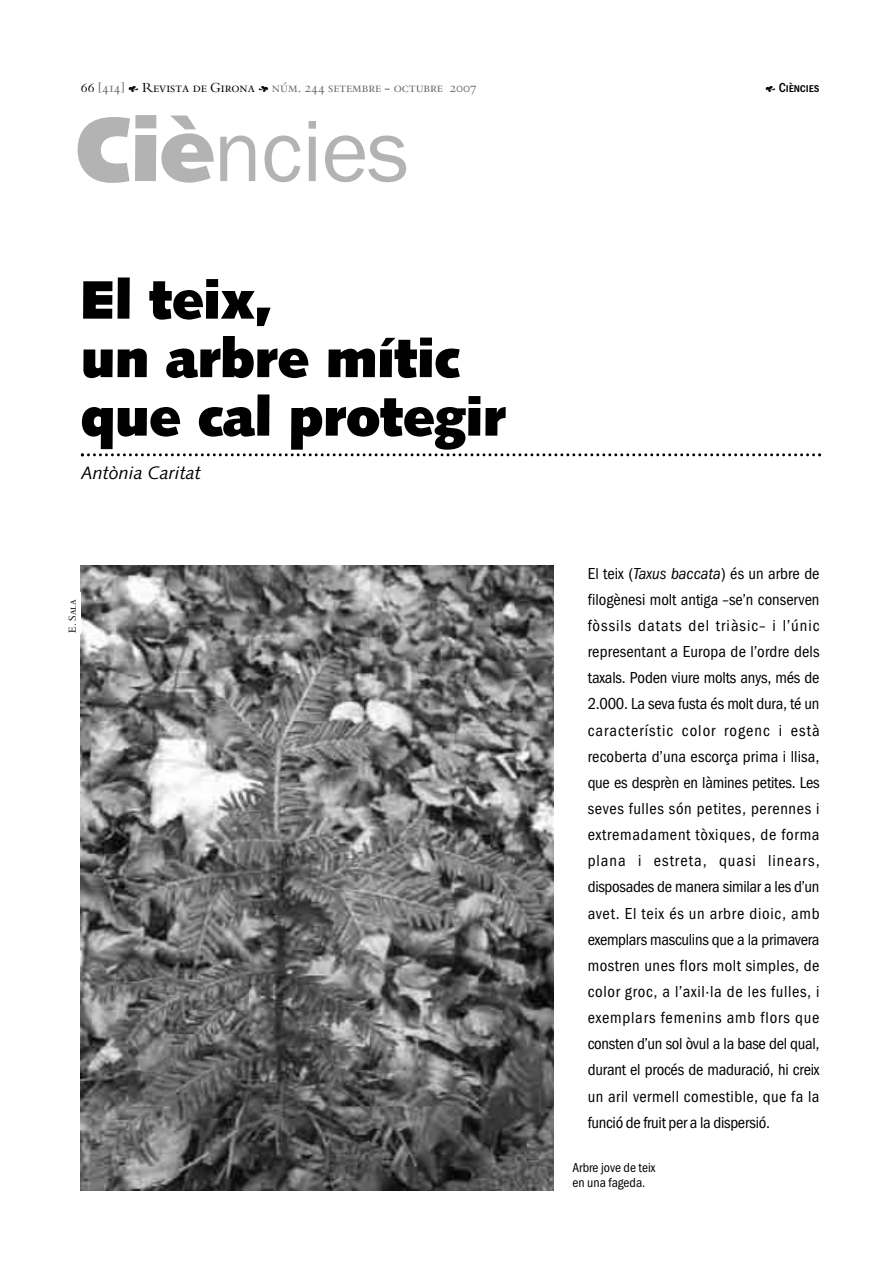
<style>
.page{position:relative;width:893px;height:1263px;background:#fff}
.page>*{position:absolute;margin:0;border:0;box-sizing:border-box;transform-origin:0 0}
.t1{font:90px "Franklin Gothic";letter-spacing:-.01em;color:#b3b3b3}
.t2{font:900 54px/58.5px "Syntax";color:#000;scale:.95 1}
.t3{font:italic 18px "Syntax";color:#000}
.t4{font:16.5px/26.1px "Franklin Gothic Cond";letter-spacing:.005em;color:#000;text-align:justify}
.t5{font:13.5px "Bergamo Sm Caps";color:#666}
.t6{font:13.5px/15px "Franklin Gothic Cond";color:#000}
.t7{font:700 13.5px "Franklin Gothic Cond Sm Caps";letter-spacing:-.01em;color:#000}
.t8{font:10.5px "Bergamo Sm Caps";color:#000}
.s1{color:#000}
.s2{font-family:"Botanical";color:#000}
.s3{font-family:"Botanical";font-weight:400}
.s4{font-family:"Syntax";font-weight:900}
.s5{font-style:italic}
</style>
<div class="page">
<img style="left:81px;top:565px;width:472px;height:626px">
<svg style="left:81px;top:453px;width:740px;height:3px"></svg>
<p class="t5" style="left:81px;top:80px;width:397px"><span class="s1">66</span> [414] <span class="s2">E</span> <span class="s1">Revista de Girona</span> <span class="s2">F</span> núm. 244 setembre - octubre 2007</p>
<p class="t7" style="left:765px;top:80px;width:56px"><span class="s3">E</span> Ciències</p>
<h1 class="t1" style="left:77px;top:121px;width:334px"><span class="s4">Ciè</span>ncies</h1>
<h2 class="t2" style="left:81px;top:276px;width:449px">El teix,<br>un arbre mític que cal protegir</h2>
<p class="t3" style="left:81px;top:465px;width:121px">Antònia Caritat</p>
<p class="t8" style="left:66px;top:633px;width:34px;rotate:-90deg">E. Sala</p>
<p class="t4" style="left:587px;top:562px;width:233px">El teix (<span class="s5">Taxus baccata</span>) és un arbre de filogènesi molt antiga –se’n conserven fòssils datats del triàsic– i l’únic representant a Europa de l’ordre dels taxals. Poden viure molts anys, més de 2.000. La seva fusta és molt dura, té un característic color rogenc i està recoberta d’una escorça prima i llisa, que es desprèn en làmines petites. Les seves fulles són petites, perennes i extremadament tòxiques, de forma plana i estreta, quasi linears, disposades de manera similar a les d’un avet. El teix és un arbre dioic, amb exemplars masculins que a la primavera mostren unes flors molt simples, de color groc, a l’axil·la de les fulles, i exemplars femenins amb flors que consten d’un sol òvul a la base del qual, durant el procés de maduració, hi creix un aril vermell comestible, que fa la funció de fruit per a la dispersió.</p>
<p class="t6" style="left:572px;top:1161px;width:84px">Arbre jove de teix en una fageda.</p>
</div>
